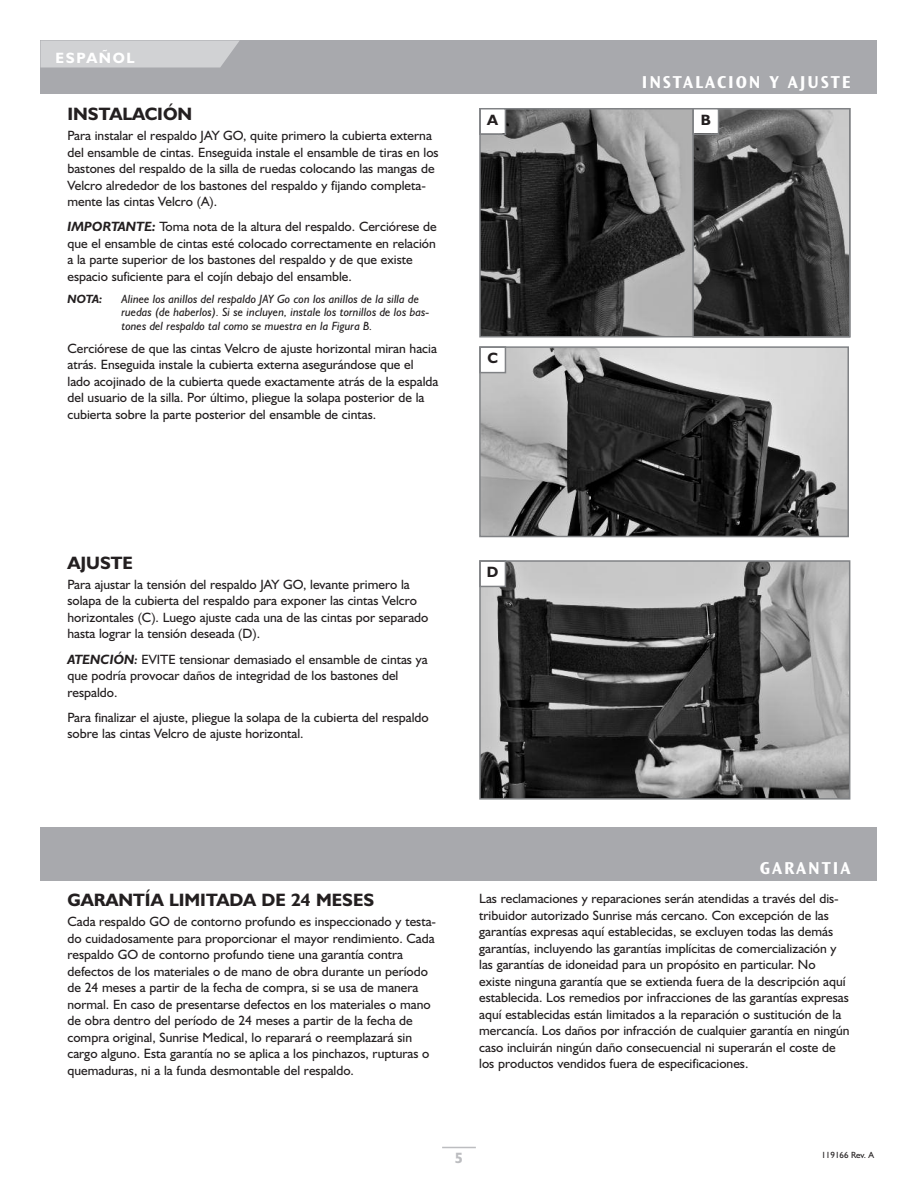
<style>
.page{position:relative;width:918px;height:1188px;background:#fff}
.page>*{position:absolute;margin:0;border:0;box-sizing:border-box;transform-origin:0 0}
.t1{font:700 18px "Humanist 521 BT";color:#231f20}
.t2{font:18px "Ocean Sans MM.648.wt.475.wd";letter-spacing:.105em;color:#fff}
.t3{font:700 15px "Humanist 521 BT";letter-spacing:.11em;color:#fff}
.t4{font:700 15px "Humanist 521 BT";color:#231f20}
.t5{font:700 15px "Humanist 521 BT";color:#bcbdc0}
.t6{font:13.5px/16.5px "Humanist 521 BT";color:#231f20}
.t7{font:italic 12px/13.5px "Humanist 521 BT";color:#231f20}
.t8{font:italic 700 12px "Humanist 521 BT";color:#231f20}
.t9{font:9px "Humanist 521 BT";color:#231f20}
.s1{font-weight:700;font-style:italic}
.s2{font-weight:700;font-style:italic;font-size:12px}
</style>
<div class="page">
<div style="left:40px;top:40px;width:838px;height:54px;background:#a8a9ad"></div>
<svg style="left:40px;top:40px;width:200px;height:28px;background:#cdced0"></svg>
<hr style="left:442px;top:1147px;width:34px;height:1px;background:#bcbdc0">
<div style="left:40px;top:827px;width:838px;height:54px;background:#a8a9ad"></div>
<img style="left:482px;top:111px;width:210px;height:224px">
<div style="left:479px;top:108px;width:371px;height:230px;border:2px solid #808285"></div>
<img style="left:482px;top:349px;width:364px;height:185px">
<div style="left:479px;top:346px;width:370px;height:191px;border:2px solid #808285"></div>
<img style="left:482px;top:563px;width:365px;height:234px">
<div style="left:479px;top:560px;width:371px;height:240px;border:2px solid #808285"></div>
<img style="left:695px;top:111px;width:152px;height:224px">
<div style="left:692px;top:108px;width:158px;height:230px;border:2px solid #808285"></div>
<div style="left:481px;top:110px;width:24px;height:24px;background:#fff"></div>
<div style="left:479px;top:108px;width:27px;height:27px;border:2px solid #808285"></div>
<div style="left:481px;top:348px;width:24px;height:24px;background:#fff"></div>
<div style="left:479px;top:346px;width:27px;height:27px;border:2px solid #808285"></div>
<div style="left:481px;top:562px;width:24px;height:24px;background:#fff"></div>
<div style="left:479px;top:560px;width:27px;height:27px;border:2px solid #808285"></div>
<div style="left:694px;top:110px;width:24px;height:24px;background:#fff"></div>
<div style="left:692px;top:108px;width:27px;height:27px;border:2px solid #808285"></div>
<p class="t3" style="left:56px;top:52px;width:81px">ESPAÑOL</p>
<h1 class="t1" style="left:68px;top:108px;width:126px">INSTALACIÓN</h1>
<p class="t6" style="left:67px;top:129px;width:373px">Para instalar el respaldo JAY GO, quite primero la cubierta externa del ensamble de cintas. Enseguida instale el ensamble de tiras en los bastones del respaldo de la silla de ruedas colocando las mangas de Velcro alrededor de los bastones del respaldo y fijando completa&shy;mente las cintas Velcro (A).</p>
<p class="t6" style="left:67px;top:220px;width:371px"><span class="s1">IMPORTANTE:</span> Toma nota de la altura del respaldo. Cerciórese de que el ensamble de cintas esté colocado correctamente en relación a la parte superior de los bastones del respaldo y de que existe espacio suficiente para el cojín debajo del ensamble.</p>
<p class="t8" style="left:68px;top:295px;width:37px">NOTA:</p>
<p class="t7" style="left:121px;top:293px;width:309px">Alinee los anillos del respaldo JAY Go con los anillos de la silla de ruedas (de haberlos). Si se incluyen, instale los tornillos de los bas&shy;tones del respaldo tal como se muestra en la Figura B.</p>
<p class="t6" style="left:67px;top:341px;width:372px">Cerciórese de que las cintas Velcro de ajuste horizontal miran hacia atrás. Enseguida instale la cubierta externa asegurándose que el lado acojinado de la cubierta quede exactamente atrás de la espalda del usuario de la silla. Por último, pliegue la solapa posterior de la cubierta sobre la parte posterior del ensamble de cintas.</p>
<p class="t4" style="left:487px;top:115px;width:12px">A</p>
<p class="t4" style="left:487px;top:353px;width:12px">C</p>
<h1 class="t2" style="left:642px;top:75px;width:210px">INSTALACION Y AJUSTE</h1>
<p class="t4" style="left:701px;top:115px;width:12px">B</p>
<h1 class="t1" style="left:68px;top:557px;width:67px">AJUSTE</h1>
<p class="t6" style="left:67px;top:578px;width:362px">Para ajustar la tensión del respaldo JAY GO, levante primero la solapa de la cubierta del respaldo para exponer las cintas Velcro horizontales (C). Luego ajuste cada una de las cintas por separado hasta lograr la tensión deseada (D).</p>
<p class="t6" style="left:67px;top:652px;width:362px"><span class="s1">ATENCIÓN</span><span class="s2">:</span> EVITE tensionar demasiado el ensamble de cintas ya que podría provocar daños de integridad de los bastones del respaldo.</p>
<p class="t6" style="left:67px;top:710px;width:363px">Para finalizar el ajuste, pliegue la solapa de la cubierta del respaldo sobre las cintas Velcro de ajuste horizontal.</p>
<p class="t4" style="left:487px;top:567px;width:13px">D</p>
<h1 class="t1" style="left:68px;top:894px;width:308px">GARANTÍA LIMITADA DE 24 MESES</h1>
<p class="t6" style="left:67px;top:915px;width:370px">Cada respaldo GO de contorno profundo es inspeccionado y testa&shy;do cuidadosamente para proporcionar el mayor rendimiento. Cada respaldo GO de contorno profundo tiene una garantía contra defectos de los materiales o de mano de obra durante un período de 24 meses a partir de la fecha de compra, si se usa de manera normal. En caso de presentarse defectos en los materiales o mano de obra dentro del período de 24 meses a partir de la fecha de compra original, Sunrise Medical, lo reparará o reemplazará sin cargo alguno. Esta garantía no se aplica a los pinchazos, rupturas o quemaduras, ni a la funda desmontable del respaldo.</p>
<h1 class="t2" style="left:760px;top:861px;width:92px">GARANTIA</h1>
<p class="t6" style="left:479px;top:892px;width:372px">Las reclamaciones y reparaciones serán atendidas a través del dis&shy;tribuidor autorizado Sunrise más cercano. Con excepción de las garantías expresas aquí establecidas, se excluyen todas las demás garantías, incluyendo las garantías implícitas de comercialización y las garantías de idoneidad para un propósito en particular. No existe ninguna garantía que se extienda fuera de la descripción aquí establecida. Los remedios por infracciones de las garantías expresas aquí establecidas están limitados a la reparación o sustitución de la mercancía. Los daños por infracción de cualquier garantía en ningún caso incluirán ningún daño consecuencial ni superarán el coste de los productos vendidos fuera de especificaciones.</p>
<p class="t5" style="left:455px;top:1152px;width:10px">5</p>
<p class="t9" style="left:821px;top:1152px;width:54px">119166 Rev. A</p>
</div>
